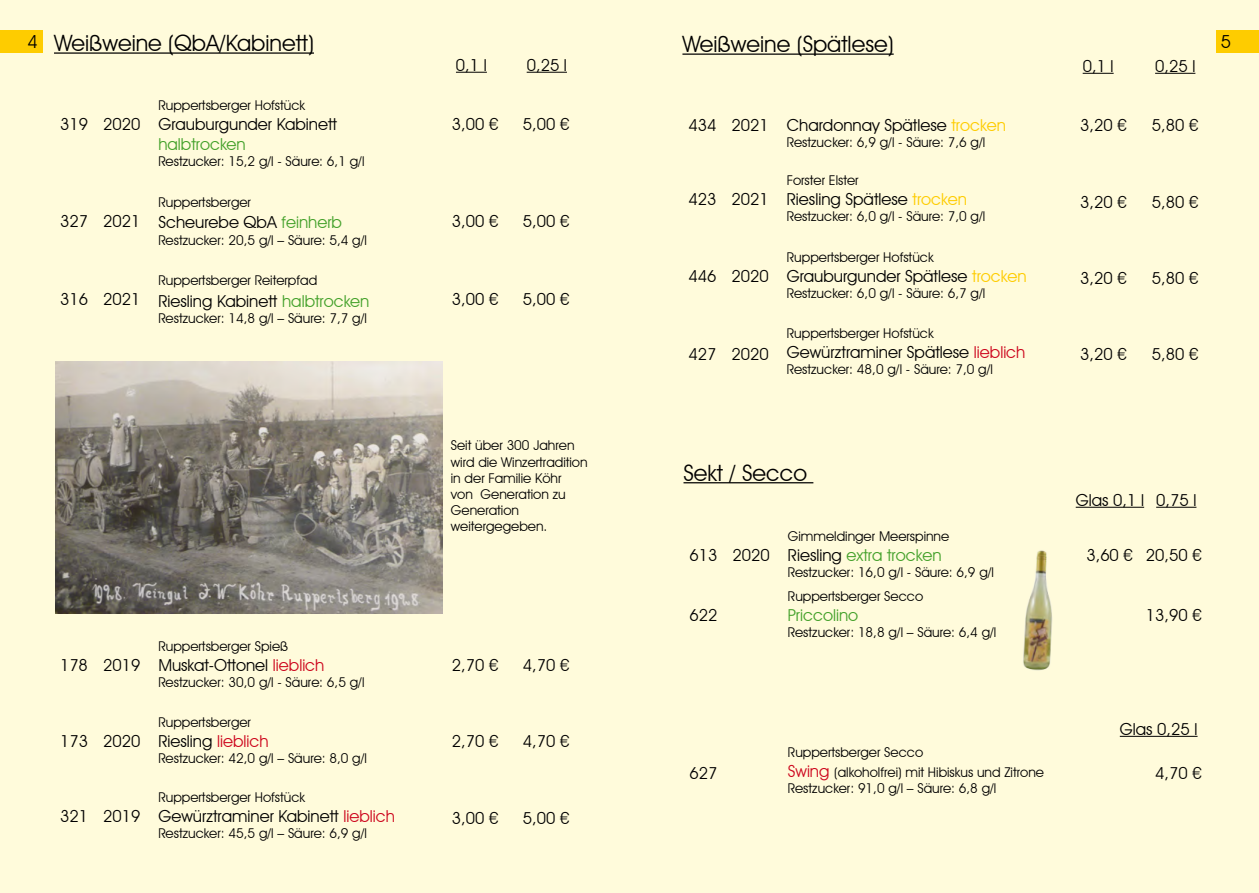
<style>
.page{position:relative;width:1259px;height:893px;background:#fff}
.page>*{position:absolute;margin:0;border:0;box-sizing:border-box;transform-origin:0 0}
.t1{font:22.5px "Avant Garde IT Cby BT";color:#000}
.t2{font:18px "Avant Garde IT Cby BT";color:#000}
.t3{font:16.5px "Avant Garde IT Cby BT";color:#000}
.t4{font:16.5px "Avant Garde IT Cby BT";color:#44a12b}
.t5{font:13.5px/16.2px "Avant Garde IT Cby BT";color:#000}
.s1{color:#fecc00}
.s2{color:#44a12b}
.s3{color:#cd071e}
.s4{color:#000}
.s5{font-size:16.5px;color:#cd071e}
</style>
<div class="page">
<div style="left:610px;top:0;width:649px;height:893px;background:#fffbdb"></div>
<div style="left:1216px;top:30px;width:43px;height:23px;background:#fecc00"></div>
<div style="left:0;top:0;width:651px;height:893px;background:#fffbdb"></div>
<div style="left:0;top:30px;width:42px;height:23px;background:#fecc00"></div>
<hr style="left:54px;top:52px;width:260px;height:2px;background:#000">
<hr style="left:527px;top:72px;width:40px;height:1px;background:#000">
<hr style="left:456px;top:72px;width:31px;height:1px;background:#000">
<img style="left:56px;top:362px;width:386px;height:252px">
<hr style="left:682px;top:54px;width:211px;height:1px;background:#000">
<hr style="left:1155px;top:73px;width:40px;height:1px;background:#000">
<hr style="left:1082px;top:73px;width:31px;height:1px;background:#000">
<hr style="left:683px;top:482px;width:130px;height:1px;background:#000">
<hr style="left:1119px;top:736px;width:78px;height:1px;background:#000">
<hr style="left:1156px;top:507px;width:40px;height:1px;background:#000">
<hr style="left:1075px;top:507px;width:69px;height:1px;background:#000">
<img style="left:1023px;top:550px;width:29px;height:121px">
<h1 class="t1" style="left:54px;top:29px;width:261px">Weißweine (QbA/Kabinett)</h1>
<h2 class="t2" style="left:28px;top:31px;width:12px">4</h2>
<h2 class="t2" style="left:1220px;top:31px;width:12px">5</h2>
<h1 class="t1" style="left:682px;top:31px;width:213px">Weißweine (Spätlese)</h1>
<p class="t3" style="left:456px;top:55px;width:32px">0,1 l</p>
<p class="t3" style="left:527px;top:55px;width:42px">0,25 l</p>
<p class="t3" style="left:1082px;top:56px;width:32px">0,1 l</p>
<p class="t3" style="left:1155px;top:56px;width:42px">0,25 l</p>
<p class="t3" style="left:60px;top:114px;width:82px">319 2020</p>
<p class="t5" style="left:158px;top:97px;width:148px">Ruppertsberger Hofstück</p>
<p class="t3" style="left:158px;top:114px;width:180px">Grauburgunder Kabinett</p>
<p class="t4" style="left:158px;top:134px;width:89px">halbtrocken</p>
<p class="t5" style="left:158px;top:153px;width:208px">Restzucker: 15,2 g/l - Säure: 6,1 g/l</p>
<p class="t3" style="left:452px;top:114px;width:48px">3,00 €</p>
<p class="t3" style="left:523px;top:114px;width:48px">5,00 €</p>
<p class="t3" style="left:688px;top:115px;width:319px">434 2021 Chardonnay Spätlese <span class="s1">trocken</span></p>
<p class="t5" style="left:787px;top:134px;width:200px">Restzucker: 6,9 g/l - Säure: 7,6 g/l</p>
<p class="t3" style="left:1080px;top:115px;width:48px">3,20 €</p>
<p class="t3" style="left:1151px;top:115px;width:48px">5,80 €</p>
<p class="t3" style="left:60px;top:211px;width:82px">327 2021</p>
<p class="t5" style="left:158px;top:194px;width:94px">Ruppertsberger</p>
<p class="t3" style="left:158px;top:212px;width:185px">Scheurebe QbA <span class="s2">feinherb</span></p>
<p class="t5" style="left:158px;top:232px;width:210px">Restzucker: 20,5 g/l – Säure: 5,4 g/l</p>
<p class="t3" style="left:452px;top:211px;width:48px">3,00 €</p>
<p class="t3" style="left:523px;top:211px;width:48px">5,00 €</p>
<p class="t3" style="left:688px;top:189px;width:82px">423 2021</p>
<p class="t5" style="left:787px;top:172px;width:73px">Forster Elster</p>
<p class="t3" style="left:787px;top:189px;width:182px">Riesling Spätlese <span class="s1">trocken</span></p>
<p class="t5" style="left:787px;top:208px;width:200px">Restzucker: 6,0 g/l - Säure: 7,0 g/l</p>
<p class="t3" style="left:1080px;top:192px;width:48px">3,20 €</p>
<p class="t3" style="left:1151px;top:192px;width:48px">5,80 €</p>
<p class="t3" style="left:60px;top:289px;width:82px">316 2021</p>
<p class="t5" style="left:158px;top:272px;width:160px">Ruppertsberger Reiterpfad</p>
<p class="t3" style="left:158px;top:291px;width:213px">Riesling Kabinett <span class="s2">halbtrocken</span></p>
<p class="t5" style="left:158px;top:310px;width:210px">Restzucker: 14,8 g/l – Säure: 7,7 g/l</p>
<p class="t3" style="left:452px;top:289px;width:48px">3,00 €</p>
<p class="t3" style="left:523px;top:289px;width:48px">5,00 €</p>
<p class="t3" style="left:688px;top:266px;width:82px">446 2020</p>
<p class="t5" style="left:787px;top:249px;width:148px">Ruppertsberger Hofstück</p>
<p class="t3" style="left:787px;top:266px;width:241px">Grauburgunder Spätlese <span class="s1">trocken</span></p>
<p class="t5" style="left:787px;top:285px;width:200px">Restzucker: 6,0 g/l - Säure: 6,7 g/l</p>
<p class="t3" style="left:1080px;top:268px;width:48px">3,20 €</p>
<p class="t3" style="left:1151px;top:268px;width:48px">5,80 €</p>
<p class="t3" style="left:688px;top:344px;width:82px">427 2020</p>
<p class="t5" style="left:787px;top:325px;width:148px">Ruppertsberger Hofstück</p>
<p class="t3" style="left:787px;top:342px;width:240px">Gewürztraminer Spätlese <span class="s3">lieblich</span></p>
<p class="t5" style="left:787px;top:361px;width:208px">Restzucker: 48,0 g/l - Säure: 7,0 g/l</p>
<p class="t3" style="left:1080px;top:344px;width:48px">3,20 €</p>
<p class="t3" style="left:1151px;top:344px;width:48px">5,80 €</p>
<p class="t5" style="left:451px;top:437px;width:138px">Seit über 300 Jahren wird die Winzertradition in der Familie Köhr<br>von Generation zu<br>Generation weitergegeben.</p>
<h1 class="t1" style="left:683px;top:459px;width:125px">Sekt / Secco</h1>
<p class="t3" style="left:689px;top:545px;width:82px">613 2020</p>
<p class="t5" style="left:788px;top:528px;width:163px">Gimmeldinger Meerspinne</p>
<p class="t4" style="left:788px;top:545px;width:155px"><span class="s4">Riesling</span> extra trocken</p>
<p class="t5" style="left:788px;top:564px;width:208px">Restzucker: 16,0 g/l - Säure: 6,9 g/l</p>
<p class="t3" style="left:1075px;top:490px;width:122px">Glas 0,1 l 0,75 l</p>
<p class="t3" style="left:1086px;top:545px;width:117px">3,60 € 20,50 €</p>
<p class="t3" style="left:60px;top:655px;width:82px">178 2019</p>
<p class="t5" style="left:158px;top:638px;width:131px">Ruppertsberger Spieß</p>
<p class="t3" style="left:158px;top:655px;width:168px">Muskat-Ottonel <span class="s3">lieblich</span></p>
<p class="t5" style="left:158px;top:674px;width:208px">Restzucker: 30,0 g/l - Säure: 6,5 g/l</p>
<p class="t3" style="left:452px;top:655px;width:48px">2,70 €</p>
<p class="t3" style="left:523px;top:655px;width:48px">4,70 €</p>
<p class="t3" style="left:689px;top:605px;width:29px">622</p>
<p class="t5" style="left:788px;top:588px;width:137px">Ruppertsberger Secco</p>
<p class="t4" style="left:788px;top:605px;width:72px">Priccolino</p>
<p class="t5" style="left:788px;top:624px;width:210px">Restzucker: 18,8 g/l – Säure: 6,4 g/l</p>
<p class="t3" style="left:1146px;top:605px;width:57px">13,90 €</p>
<p class="t3" style="left:60px;top:731px;width:82px">173 2020</p>
<p class="t3" style="left:60px;top:806px;width:82px">321 2019</p>
<p class="t5" style="left:158px;top:714px;width:94px">Ruppertsberger</p>
<p class="t3" style="left:158px;top:731px;width:112px">Riesling <span class="s3">lieblich</span></p>
<p class="t5" style="left:158px;top:750px;width:210px">Restzucker: 42,0 g/l – Säure: 8,0 g/l</p>
<p class="t5" style="left:158px;top:789px;width:148px">Ruppertsberger Hofstück</p>
<p class="t3" style="left:158px;top:806px;width:238px">Gewürztraminer Kabinett <span class="s3">lieblich</span></p>
<p class="t5" style="left:158px;top:825px;width:210px">Restzucker: 45,5 g/l – Säure: 6,9 g/l</p>
<p class="t3" style="left:452px;top:731px;width:48px">2,70 €</p>
<p class="t3" style="left:523px;top:731px;width:48px">4,70 €</p>
<p class="t3" style="left:452px;top:808px;width:48px">3,00 €</p>
<p class="t3" style="left:523px;top:808px;width:48px">5,00 €</p>
<p class="t3" style="left:689px;top:763px;width:29px">627</p>
<p class="t5" style="left:788px;top:742px;width:258px;line-height:19.8px">Ruppertsberger Secco<br><span class="s5">Swing</span> (alkoholfrei) mit Hibiskus und Zitrone</p>
<p class="t5" style="left:788px;top:780px;width:210px">Restzucker: 91,0 g/l – Säure: 6,8 g/l</p>
<p class="t3" style="left:1119px;top:719px;width:79px">Glas 0,25 l</p>
<p class="t3" style="left:1155px;top:763px;width:48px">4,70 €</p>
</div>
